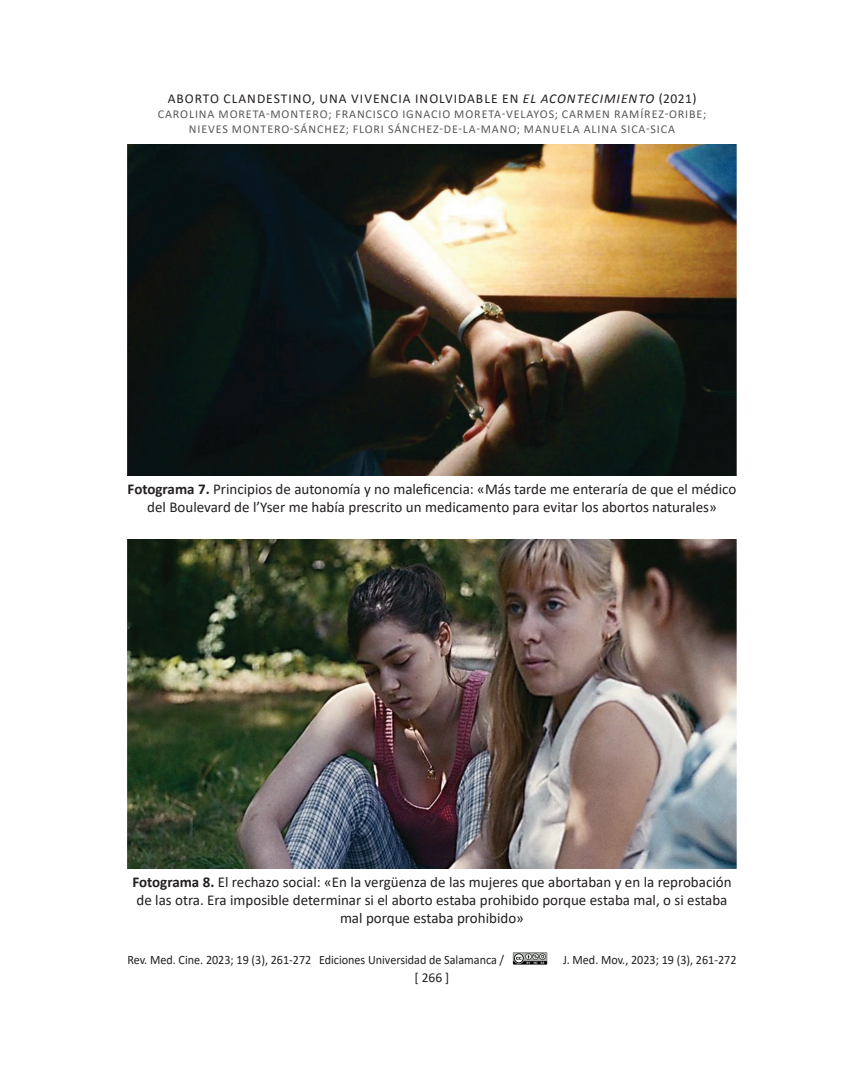
<style>
.page{position:relative;width:864px;height:1080px;background:#fff}
.page>*{position:absolute;margin:0;border:0;box-sizing:border-box;transform-origin:0 0}
.FigureCaption{font:15px/18px "Calibri";color:#231f20;text-align:center}
.t1{font:13.5px "Calibri";letter-spacing:.075em;color:#231f20}
.t2{font:12.75px "Calibri";color:#231f20;scale:.95 1}
.t3{font:12px/15px "Calibri";letter-spacing:.075em;color:#57585a;text-align:center}
.s1{font-style:italic}
.s2{font-weight:700}
</style>
<div class="page">
<img style="left:513px;top:952px;width:34px;height:12px">
<img style="left:128px;top:145px;width:608px;height:331px">
<img style="left:128px;top:539px;width:608px;height:330px">
<p class="t1" style="left:168px;top:89px;width:530px">ABORTO CLANDESTINO, UNA VIVENCIA INOLVIDABLE EN <span class="s1">EL ACONTECIMIENTO</span> (2021)</p>
<p class="t3" style="left:158px;top:106px;width:550px">CAROLINA MORETA-MONTERO; FRANCISCO IGNACIO MORETA-VELAYOS; CARMEN RAMÍREZ-ORIBE;<br>NIEVES MONTERO-SÁNCHEZ; FLORI SÁNCHEZ-DE-LA-MANO; MANUELA ALINA SICA-SICA</p>
<p class="FigureCaption" style="left:128px;top:479px;width:610px"><span class="s2">Fotograma 7.</span> Principios de autonomía y no maleficencia: «Más tarde me enteraría de que el médico del Boulevard de l’Yser me había prescrito un medicamento para evitar los abortos naturales»</p>
<p class="FigureCaption" style="left:132px;top:872px;width:601px"><span class="s2">Fotograma 8.</span> El rechazo social: «En la vergüenza de las mujeres que abortaban y en la reprobación de las otra. Era imposible determinar si el aborto estaba prohibido porque estaba mal, o si estaba mal porque estaba prohibido»</p>
<p class="t2" style="left:128px;top:951px;width:398px">Rev. Med. Cine. 2023; 19 (3), 261-272 Ediciones Universidad de Salamanca /</p>
<p class="t2" style="left:563px;top:951px;width:184px">J. Med. Mov., 2023; 19 (3), 261-272</p>
<p class="t1" style="left:415px;top:968px;width:36px">[ 266 ]</p>
</div>
